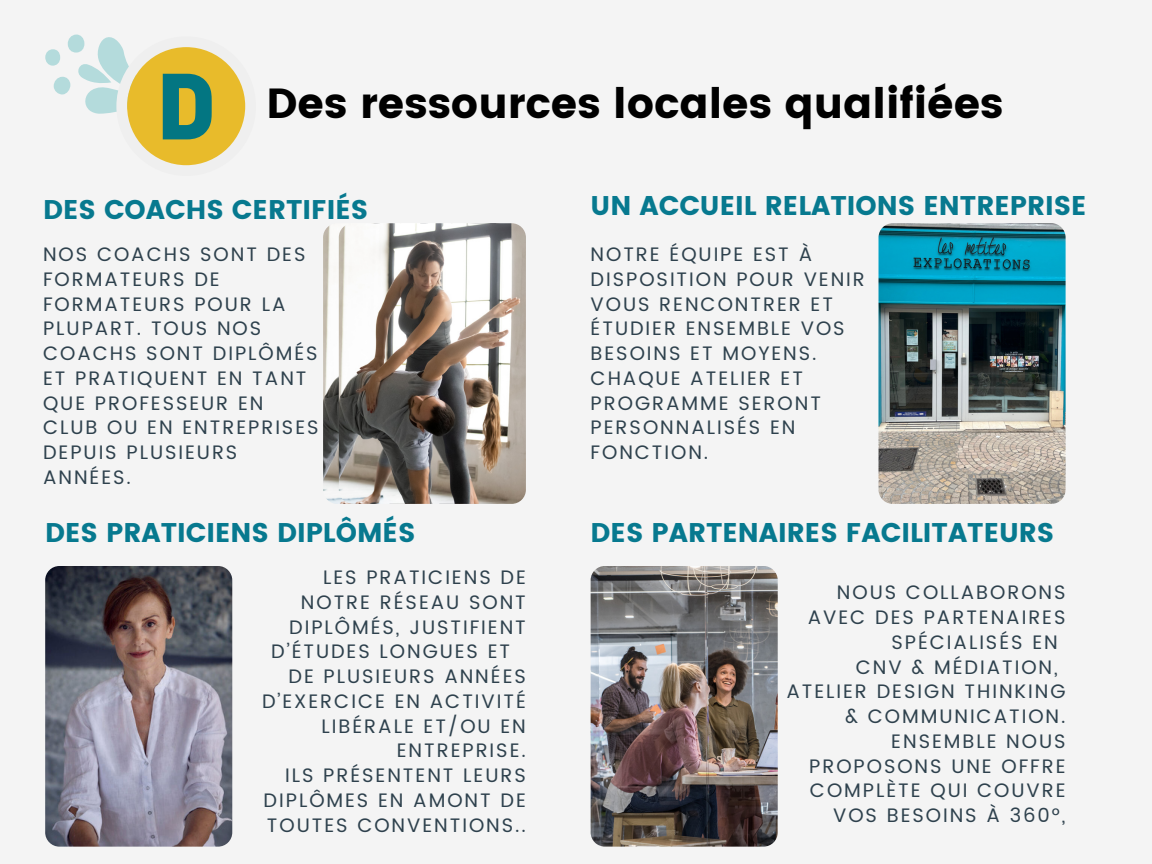
<style>
.page{position:relative;width:1152px;height:864px;background:#f4f4f4}
.page>*{position:absolute;margin:0;border:0;box-sizing:border-box;transform-origin:0 0}
.t1{font:900 92.25px "DIN";color:#037682}
.t2{font:42px "Poppins";color:#000}
.t3{font:27px "Poppins";color:#07798f}
.t4{font:19.5px/24.8px "Poppins";letter-spacing:.1em;color:#2e414d}
</style>
<div class="page">
<svg style="left:46px;top:34px;width:200px;height:132px"></svg>
<div style="left:127px;top:47px;width:118px;height:118px;background:#e8bb2b;border-radius:50%"></div>
<img style="left:45px;top:566px;width:187px;height:281px;border-radius:14px">
<img style="left:323px;top:223px;width:187px;height:281px;border-radius:14px">
<img style="left:879px;top:223px;width:187px;height:281px;border-radius:14px">
<img style="left:591px;top:566px;width:187px;height:281px;border-radius:14px">
<img style="left:339px;top:223px;width:187px;height:281px;border-radius:14px">
<p class="t1" style="left:156px;top:73px;width:61px">D</p>
<p class="t2" style="left:267px;top:79px;width:739px">Des ressources locales qualifiées</p>
<p class="t3" style="left:43px;top:193px;width:327px">DES COACHS CERTIFIÉS</p>
<p class="t4" style="left:43px;top:242px;width:277px">NOS COACHS SONT DES<br>FORMATEURS DE<br>FORMATEURS POUR LA<br>PLUPART. TOUS NOS<br>COACHS SONT DIPLÔMÉS<br>ET PRATIQUENT EN TANT<br>QUE PROFESSEUR EN<br>CLUB OU EN ENTREPRISES<br>DEPUIS PLUSIEURS<br>ANNÉES.</p>
<p class="t3" style="left:45px;top:517px;width:372px">DES PRATICIENS DIPLÔMÉS</p>
<p class="t4" style="left:323px;top:565px;width:204px">LES PRATICIENS DE</p>
<p class="t4" style="left:301px;top:590px;width:226px">NOTRE RÉSEAU SONT</p>
<p class="t4" style="left:289px;top:615px;width:238px">DIPLÔMÉS, JUSTIFIENT</p>
<p class="t4" style="left:271px;top:639px;width:241px">D’ÉTUDES LONGUES ET</p>
<p class="t4" style="left:289px;top:664px;width:239px">DE PLUSIEURS ANNÉES</p>
<p class="t4" style="left:262px;top:689px;width:265px">D’EXERCICE EN ACTIVITÉ</p>
<p class="t4" style="left:322px;top:714px;width:206px">LIBÉRALE ET/OU EN</p>
<p class="t4" style="left:397px;top:738px;width:131px">ENTREPRISE.</p>
<p class="t4" style="left:264px;top:763px;width:264px;text-align:justify;text-indent:21px">ILS PRÉSENTENT LEURS DIPLÔMES EN AMONT DE TOUTES CONVENTIONS..</p>
<p class="t3" style="left:591px;top:190px;width:498px">UN ACCUEIL RELATIONS ENTREPRISE</p>
<p class="t4" style="left:591px;top:242px;width:276px">NOTRE ÉQUIPE EST À<br>DISPOSITION POUR VENIR<br>VOUS RENCONTRER ET<br>ÉTUDIER ENSEMBLE VOS<br>BESOINS ET MOYENS.<br>CHAQUE ATELIER ET<br>PROGRAMME SERONT<br>PERSONNALISÉS EN<br>FONCTION.</p>
<p class="t3" style="left:591px;top:517px;width:465px">DES PARTENAIRES FACILITATEURS</p>
<p class="t4" style="left:837px;top:580px;width:230px">NOUS COLLABORONS</p>
<p class="t4" style="left:808px;top:605px;width:259px">AVEC DES PARTENAIRES</p>
<p class="t4" style="left:891px;top:630px;width:168px">SPÉCIALISÉS EN</p>
<p class="t4" style="left:856px;top:655px;width:204px">CNV &amp; MÉDIATION,</p>
<p class="t4" style="left:786px;top:679px;width:281px;text-align:right">ATELIER DESIGN THINKING &amp; COMMUNICATION.</p>
<p class="t4" style="left:809px;top:729px;width:258px;text-align:right">ENSEMBLE NOUS<br>PROPOSONS UNE OFFRE<br>COMPLÈTE QUI COUVRE<br>VOS BESOINS À 360°,</p>
</div>
